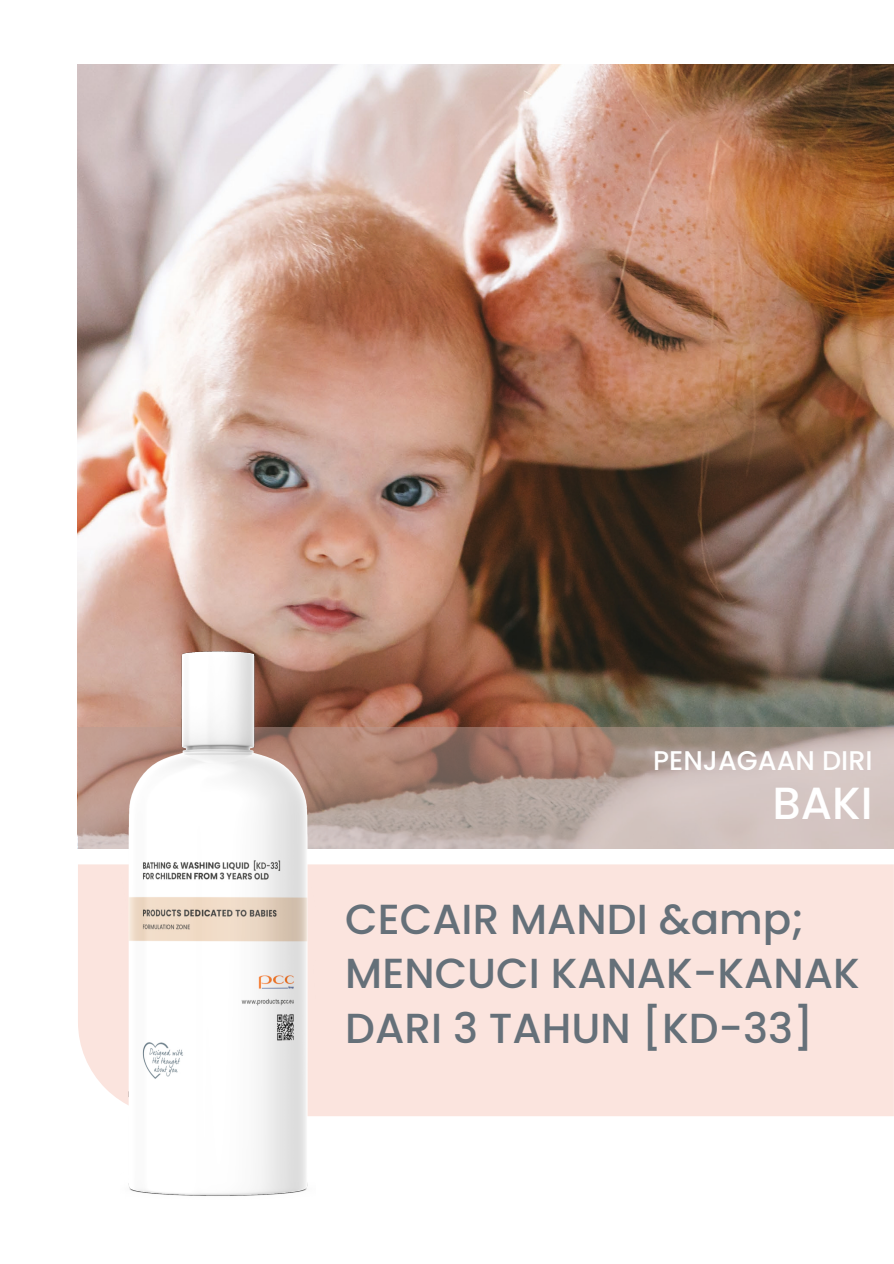
<style>
.page{position:relative;width:894px;height:1264px;background:#fff}
.page>*{position:absolute;margin:0;border:0;box-sizing:border-box;transform-origin:0 0}
.t1{font:500 45px "Poppins";color:#fff}
.t2{font:500 42px/54.6px "Poppins";color:#657079}
.t3{font:500 27px "Poppins";color:#fff}
</style>
<div class="page">
<img style="left:78px;top:64px;width:815px;height:663px">
<div style="left:78px;top:864px;width:815px;height:252px;background:#fbe4de"></div>
<div style="left:78px;top:727px;width:815px;height:121px;background:#b99c94;opacity:.5"></div>
<img style="left:120px;top:644px;width:195px;height:552px">
<p class="t3" style="left:653px;top:741px;width:221px">PENJAGAAN DIRI</p>
<p class="t1" style="left:772px;top:772px;width:102px">BAKI</p>
<p class="t2" style="left:345px;top:891px;width:515px">CECAIR MANDI &amp;amp;<br>MENCUCI KANAK-KANAK<br>DARI 3 TAHUN [KD-33]</p>
</div>
